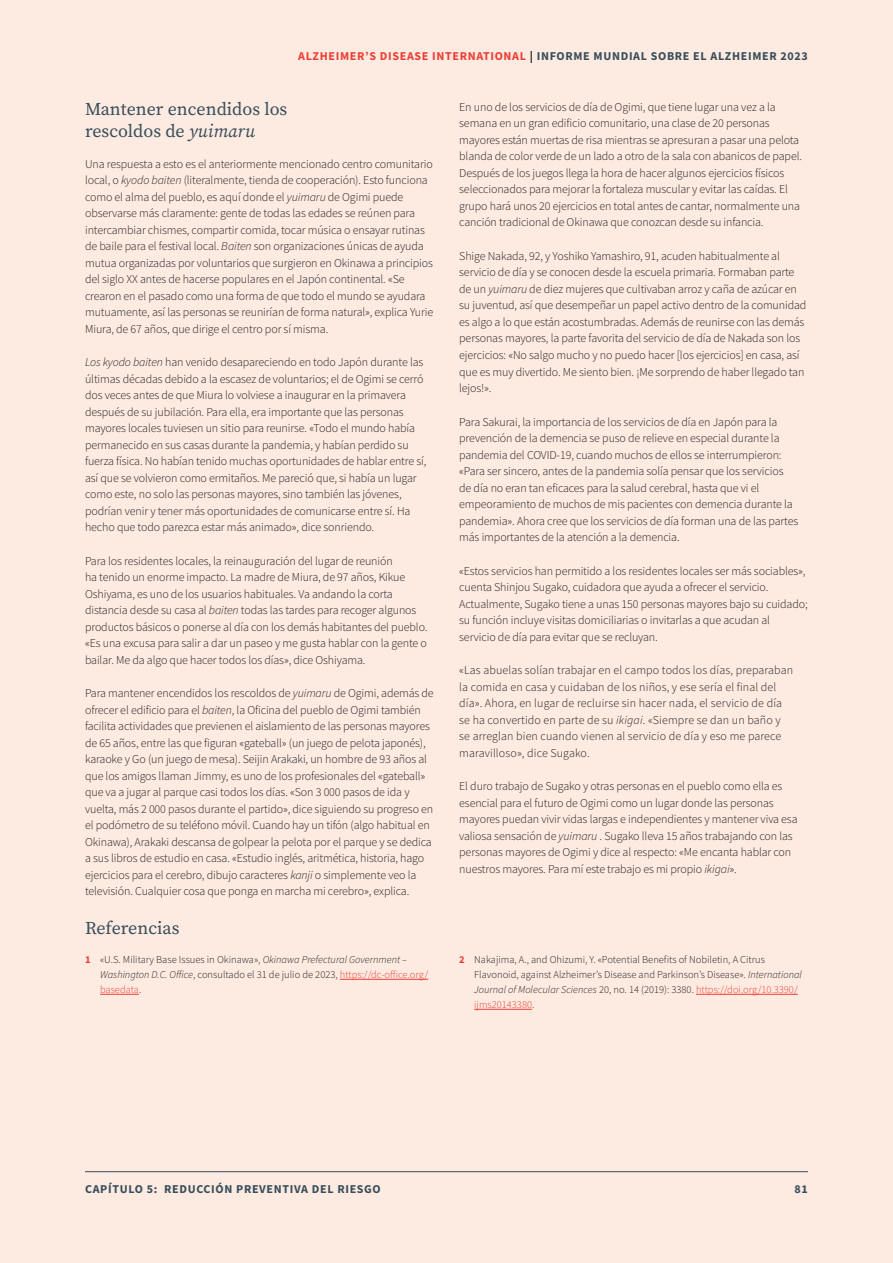
<style>
.page{position:relative;width:893px;height:1263px;background:#fdeae1}
.page>*{position:absolute;margin:0;border:0;box-sizing:border-box;transform-origin:0 0}
.t1{font:18px/21.6px "Source Serif Pro";color:#374d5a}
.t2{font:300 12px/16.5px "Source Sans Pro";letter-spacing:-.01em;color:#231f20}
.t3{font:300 12px/16.5px "Source Sans Pro";letter-spacing:.01em;color:#231f20}
.t4{font:700 12px "Source Sans Pro";letter-spacing:.055em;color:#374d5a}
.t5{font:300 10.5px/15px "Source Sans Pro";color:#231f20}
.s1{color:#ee3e34}
.s2{color:#231f20}
.s3{font-style:italic}
.s4{font-weight:700;color:#ee3e34}
</style>
<div class="page">
<hr style="left:85px;top:1171px;width:723px;height:1px;background:#374d5a">
<hr style="left:340px;top:979px;width:88px;height:1px;background:#ee3e34">
<hr style="left:100px;top:994px;width:39px;height:1px;background:#ee3e34">
<hr style="left:696px;top:994px;width:102px;height:1px;background:#ee3e34">
<hr style="left:474px;top:1009px;width:58px;height:1px;background:#ee3e34">
<p class="t4" style="left:298px;top:48px;width:511px"><span class="s1">ALZHEIMER’S DISEASE INTERNATIONAL</span> <span class="s2">|</span> INFORME MUNDIAL SOBRE EL ALZHEIMER 2023</p>
<h1 class="t1" style="left:85px;top:98px;width:204px">Mantener encendidos los rescoldos de <span class="s3">yuimaru</span></h1>
<p class="t2" style="left:85px;top:155px;width:350px">Una respuesta a esto es el anteriormente mencionado centro comunitario local, o <span class="s3">kyodo baiten</span> (literalmente, tienda de cooperación). Esto funciona como el alma del pueblo, es aquí donde el <span class="s3">yuimaru</span> de Ogimi puede observarse más claramente: gente de todas las edades se reúnen para intercambiar chismes, compartir comida, tocar música o ensayar rutinas de baile para el festival local. <span class="s3">Baiten</span> son organizaciones únicas de ayuda mutua organizadas por voluntarios que surgieron en Okinawa a principios del siglo XX antes de hacerse populares en el Japón continental. «Se crearon en el pasado como una forma de que todo el mundo se ayudara mutuamente, así las personas se reunirían de forma natural», explica Yurie Miura, de 67 años, que dirige el centro por sí misma.</p>
<p class="t2" style="left:85px;top:354px;width:343px"><span class="s3">Los kyodo baiten</span> han venido desapareciendo en todo Japón durante las últimas décadas debido a la escasez de voluntarios; el de Ogimi se cerró dos veces antes de que Miura lo volviese a inaugurar en la primavera después de su jubilación. Para ella, era importante que las personas mayores locales tuviesen un sitio para reunirse. «Todo el mundo había permanecido en sus casas durante la pandemia, y habían perdido su fuerza física. No habían tenido muchas oportunidades de hablar entre sí, así que se volvieron como ermitaños. Me pareció que, si había un lugar como este, no solo las personas mayores, sino también las jóvenes, podrían venir y tener más oportunidades de comunicarse entre sí. Ha hecho que todo parezca estar más animado», dice sonriendo.</p>
<p class="t2" style="left:85px;top:552px;width:344px">Para los residentes locales, la reinauguración del lugar de reunión<br>ha tenido un enorme impacto. La madre de Miura, de 97 años, Kikue Oshiyama, es uno de los usuarios habituales. Va andando la corta distancia desde su casa al <span class="s3">baiten</span> todas las tardes para recoger algunos productos básicos o ponerse al día con los demás habitantes del pueblo. «Es una excusa para salir a dar un paseo y me gusta hablar con la gente o bailar. Me da algo que hacer todos los días», dice Oshiyama.</p>
<p class="t2" style="left:85px;top:685px;width:350px">Para mantener encendidos los rescoldos de <span class="s3">yuimaru</span> de Ogimi, además de ofrecer el edificio para el <span class="s3">baiten</span>, la Oficina del pueblo de Ogimi también facilita actividades que previenen el aislamiento de las personas mayores de 65 años, entre las que figuran «gateball» (un juego de pelota japonés), karaoke y Go (un juego de mesa). Seijin Arakaki, un hombre de 93 años al que los amigos llaman Jimmy, es uno de los profesionales del «gateball» que va a jugar al parque casi todos los días. «Son 3 000 pasos de ida y vuelta, más 2 000 pasos durante el partido», dice siguiendo su progreso en el podómetro de su teléfono móvil. Cuando hay un tifón (algo habitual en Okinawa), Arakaki descansa de golpear la pelota por el parque y se dedica a sus libros de estudio en casa. «Estudio inglés, aritmética, historia, hago ejercicios para el cerebro, dibujo caracteres <span class="s3">kanji</span> o simplemente veo la televisión. Cualquier cosa que ponga en marcha mi cerebro», explica.</p>
<p class="t2" style="left:459px;top:99px;width:344px">En uno de los servicios de día de Ogimi, que tiene lugar una vez a la semana en un gran edificio comunitario, una clase de 20 personas mayores están muertas de risa mientras se apresuran a pasar una pelota blanda de color verde de un lado a otro de la sala con abanicos de papel.<br>Después de los juegos llega la hora de hacer algunos ejercicios físicos seleccionados para mejorar la fortaleza muscular y evitar las caídas. El grupo hará unos 20 ejercicios en total antes de cantar, normalmente una canción tradicional de Okinawa que conozcan desde su infancia.</p>
<p class="t2" style="left:459px;top:248px;width:349px">Shige Nakada, 92, y Yoshiko Yamashiro, 91, acuden habitualmente al servicio de día y se conocen desde la escuela primaria. Formaban parte de un <span class="s3">yuimaru</span> de diez mujeres que cultivaban arroz y caña de azúcar en su juventud, así que desempeñar un papel activo dentro de la comunidad es algo a lo que están acostumbradas. Además de reunirse con las demás personas mayores, la parte favorita del servicio de día de Nakada son los ejercicios: «No salgo mucho y no puedo hacer [los ejercicios] en casa, así que es muy divertido. Me siento bien. ¡Me sorprendo de haber llegado tan lejos!».</p>
<p class="t2" style="left:459px;top:413px;width:341px">Para Sakurai, la importancia de los servicios de día en Japón para la prevención de la demencia se puso de relieve en especial durante la pandemia del COVID-19, cuando muchos de ellos se interrumpieron: «Para ser sincero, antes de la pandemia solía pensar que los servicios de día no eran tan eficaces para la salud cerebral, hasta que vi el empeoramiento de muchos de mis pacientes con demencia durante la pandemia». Ahora cree que los servicios de día forman una de las partes más importantes de la atención a la demencia.</p>
<p class="t2" style="left:459px;top:562px;width:350px">«Estos servicios han permitido a los residentes locales ser más sociables», cuenta Shinjou Sugako, cuidadora que ayuda a ofrecer el servicio.<br>Actualmente, Sugako tiene a unas 150 personas mayores bajo su cuidado; su función incluye visitas domiciliarias o invitarlas a que acudan al servicio de día para evitar que se recluyan.</p>
<p class="t3" style="left:459px;top:662px;width:335px">«Las abuelas solían trabajar en el campo todos los días, preparaban la comida en casa y cuidaban de los niños, y ese sería el final del día». Ahora, en lugar de recluirse sin hacer nada, el servicio de día se ha convertido en parte de su <span class="s3">ikigai</span>. «Siempre se dan un baño y se arreglan bien cuando vienen al servicio de día y eso me parece maravilloso», dice Sugako.</p>
<p class="t2" style="left:459px;top:778px;width:340px">El duro trabajo de Sugako y otras personas en el pueblo como ella es esencial para el futuro de Ogimi como un lugar donde las personas mayores puedan vivir vidas largas e independientes y mantener viva esa valiosa sensación de <span class="s3">yuimaru</span> . Sugako lleva 15 años trabajando con las personas mayores de Ogimi y dice al respecto: «Me encanta hablar con nuestros mayores. Para mí este trabajo es mi propio <span class="s3">ikigai</span>».</p>
<h1 class="t1" style="left:85px;top:917px;width:96px">Referencias</h1>
<p class="t5" style="left:100px;top:952px;width:330px;text-indent:-15px"><span class="s4">1</span> «U.S. Military Base Issues in Okinawa», <span class="s3">Okinawa Prefectural Government –<br>Washington D.C. Office</span>, consultado el 31 de julio de 2023, <span class="s1">https://dc-office.org/ basedata</span>.</p>
<p class="t5" style="left:474px;top:952px;width:329px;text-indent:-15px"><span class="s4">2</span> Nakajima, A., and Ohizumi, Y. «Potential Benefits of Nobiletin, A Citrus Flavonoid, against Alzheimer’s Disease and Parkinson’s Disease». <span class="s3">International Journal of Molecular Sciences</span> 20, no. 14 (2019): 3380. <span class="s1">https://doi.org/10.3390/ ijms20143380</span>.</p>
<p class="t4" style="left:85px;top:1181px;width:36px">CAP ÍTULO</p>
<p class="t4" style="left:147px;top:1181px;width:34px">5: REDUCCI</p>
<p class="t4" style="left:216px;top:1181px;width:29px">ÓN PRE</p>
<p class="t4" style="left:259px;top:1181px;width:15px">VENTI</p>
<p class="t4" style="left:294px;top:1181px;width:26px">VA DEL</p>
<p class="t4" style="left:337px;top:1181px;width:8px">RIES</p>
<p class="t4" style="left:364px;top:1181px;width:16px">GO</p>
<p class="t4" style="left:795px;top:1181px;width:15px">81</p>
</div>
